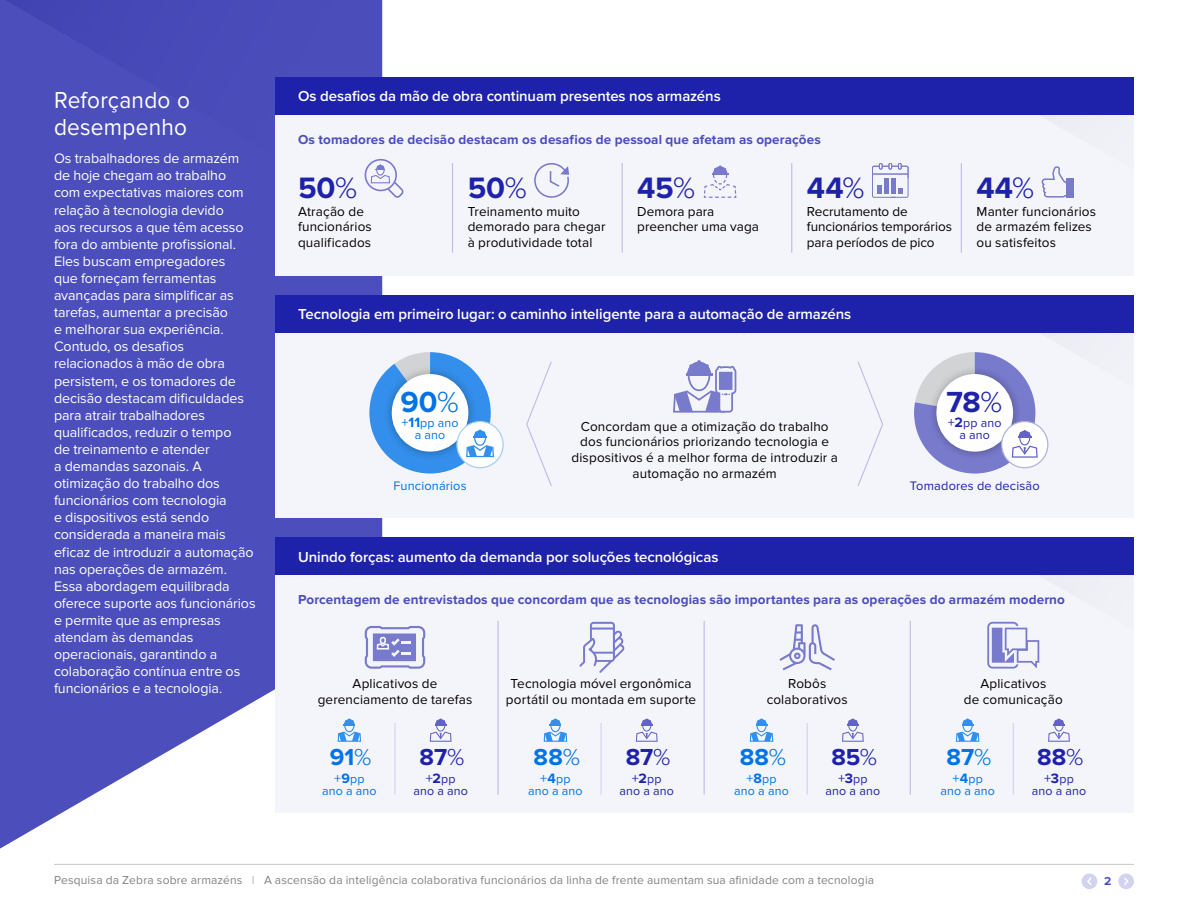
<style>
.page{position:relative;width:1188px;height:918px;background:#fff}
.page>*{position:absolute;margin:0;border:0;box-sizing:border-box;transform-origin:0 0}
.t1{font:700 30.6px "Proxima Nova";letter-spacing:-.005em;color:#1e22aa}
.t2{font:700 30.15px "Proxima Nova";color:#0073e6}
.t3{font:700 30.15px "Proxima Nova";color:#1e22aa}
.t4{font:24px/27px "Proxima Nova";letter-spacing:.01em;color:#fff;scale:.94 1}
.t5{font:700 24px "Proxima Nova";letter-spacing:.005em;color:#0073e6}
.t6{font:700 24px "Proxima Nova";letter-spacing:-.005em;color:#1e22aa}
.t7{font:600 15px "Proxima Nova";letter-spacing:-.005em;color:#fff}
.t8{font:14.25px/17.1px "Proxima Nova";letter-spacing:-.005em;color:#fff}
.t9{font:13.5px/15.8px "Proxima Nova";letter-spacing:.01em;color:#000}
.t10{font:700 13.5px "Proxima Nova";letter-spacing:.01em;color:#4b4ebb}
.t11{font:12.75px "Proxima Nova";letter-spacing:.015em;color:#1e22aa}
.t12{font:12.75px "Proxima Nova";letter-spacing:.01em;color:#0073e6}
.t13{font:12.45px/12px "Proxima Nova";letter-spacing:.015em;color:#0073e6;text-align:center}
.t14{font:12.45px/12px "Proxima Nova";letter-spacing:.015em;color:#1e22aa;text-align:center}
.t15{font:12px "Proxima Nova";letter-spacing:.015em;color:#808285}
.t16{font:700 12px "Proxima Nova";color:#4b4ebb}
.s1{font-weight:300}
.s2{font-size:14.1px}
.s3{font-weight:700;font-size:14.1px}
.s4{color:#bcbec0}
</style>
<div class="page">
<svg style="left:0;top:208px;width:382px;height:641px;background:#6466c4"></svg>
<div style="left:0;top:0;width:382px;height:208px;background:#4b4ebb"></div>
<div style="left:275px;top:308px;width:859px;height:210px;background:#f4f4fb"></div>
<hr style="left:54px;top:864px;width:1080px;height:1px;background:#c7c8ca">
<div style="left:1118px;top:874px;width:16px;height:15px;background:#d2d3ee;border-radius:50%"></div>
<svg style="left:1124px;top:877px;width:5px;height:9px"></svg>
<div style="left:1082px;top:874px;width:15px;height:15px;background:#d2d3ee;border-radius:50%"></div>
<svg style="left:1087px;top:877px;width:4px;height:8px"></svg>
<div style="left:275px;top:90px;width:859px;height:186px;background:#f4f4fb"></div>
<div style="left:275px;top:77px;width:859px;height:38px;background:#1e22aa"></div>
<hr style="left:452px;top:163px;width:1px;height:90px;background:#bbbde6">
<hr style="left:791px;top:163px;width:1px;height:90px;background:#bbbde6">
<hr style="left:622px;top:163px;width:1px;height:90px;background:#bbbde6">
<hr style="left:961px;top:163px;width:1px;height:90px;background:#bbbde6">
<div style="left:275px;top:295px;width:859px;height:38px;background:#1e22aa"></div>
<div style="left:457px;top:422px;width:46px;height:46px;background:#fff;border-radius:50%"></div>
<svg style="left:369px;top:352px;width:126px;height:122px"></svg>
<div style="left:275px;top:551px;width:859px;height:262px;background:#f4f4fb"></div>
<div style="left:275px;top:537px;width:859px;height:38px;background:#1e22aa"></div>
<hr style="left:704px;top:621px;width:1px;height:174px;background:#bbbde6">
<hr style="left:497px;top:621px;width:2px;height:174px;background:#bbbde6">
<hr style="left:910px;top:621px;width:1px;height:174px;background:#bbbde6">
<hr style="left:394px;top:723px;width:2px;height:72px;background:#d2d3ee">
<svg style="left:337px;top:718px;width:24px;height:24px"></svg>
<svg style="left:430px;top:718px;width:22px;height:24px"></svg>
<svg style="left:579px;top:622px;width:45px;height:51px"></svg>
<hr style="left:601px;top:723px;width:1px;height:72px;background:#d2d3ee">
<svg style="left:543px;top:718px;width:25px;height:24px"></svg>
<svg style="left:636px;top:718px;width:22px;height:24px"></svg>
<hr style="left:807px;top:723px;width:1px;height:72px;background:#d2d3ee">
<svg style="left:749px;top:718px;width:25px;height:24px"></svg>
<svg style="left:842px;top:718px;width:22px;height:24px"></svg>
<hr style="left:1013px;top:723px;width:1px;height:72px;background:#d2d3ee">
<svg style="left:955px;top:718px;width:25px;height:24px"></svg>
<svg style="left:1048px;top:718px;width:22px;height:24px"></svg>
<svg style="left:779px;top:624px;width:56px;height:46px"></svg>
<svg style="left:365px;top:159px;width:39px;height:39px"></svg>
<svg style="left:534px;top:163px;width:35px;height:35px"></svg>
<svg style="left:872px;top:163px;width:37px;height:35px"></svg>
<svg style="left:703px;top:165px;width:34px;height:33px"></svg>
<svg style="left:960px;top:163px;width:114px;height:56px"></svg>
<div style="left:1066px;top:179px;width:7px;height:19px;background:#787acc"></div>
<svg style="left:365px;top:626px;width:60px;height:43px"></svg>
<svg style="left:987px;top:621px;width:53px;height:48px"></svg>
<svg style="left:857px;top:361px;width:26px;height:125px"></svg>
<svg style="left:526px;top:361px;width:26px;height:125px"></svg>
<svg style="left:914px;top:352px;width:135px;height:122px"></svg>
<svg style="left:673px;top:360px;width:63px;height:53px"></svg>
<h3 class="t4" style="left:54px;top:87px;width:146px">Reforçando o desempenho</h3>
<p class="t7" style="left:298px;top:85px;width:424px">Os desafios da mão de obra continuam presentes nos armazéns</p>
<p class="t10" style="left:298px;top:132px;width:524px">Os tomadores de decisão destacam os desafios de pessoal que afetam as operações</p>
<p class="t8" style="left:54px;top:150px;width:203px">Os trabalhadores de armazém de hoje chegam ao trabalho com expectativas maiores com relação à tecnologia devido<br>aos recursos a que têm acesso fora do ambiente profissional.<br>Eles buscam empregadores<br>que forneçam ferramentas avançadas para simplificar as tarefas, aumentar a precisão<br>e melhorar sua experiência.<br>Contudo, os desafios relacionados à mão de obra persistem, e os tomadores de decisão destacam dificuldades para atrair trabalhadores qualificados, reduzir o tempo<br>de treinamento e atender<br>a demandas sazonais. A otimização do trabalho dos funcionários com tecnologia<br>e dispositivos está sendo considerada a maneira mais eficaz de introduzir a automação nas operações de armazém.<br>Essa abordagem equilibrada oferece suporte aos funcionários e permite que as empresas atendam às demandas operacionais, garantindo a colaboração contínua entre os funcionários e a tecnologia.</p>
<h1 class="t1" style="left:298px;top:170px;width:61px">50<span class="s1">%</span></h1>
<h1 class="t1" style="left:468px;top:170px;width:61px">50<span class="s1">%</span></h1>
<h1 class="t1" style="left:637px;top:170px;width:59px">45<span class="s1">%</span></h1>
<h1 class="t1" style="left:807px;top:170px;width:59px">44<span class="s1">%</span></h1>
<h1 class="t1" style="left:977px;top:170px;width:59px">44<span class="s1">%</span></h1>
<p class="t9" style="left:298px;top:203px;width:75px">Atração de funcionários qualificados</p>
<p class="t9" style="left:468px;top:203px;width:139px">Treinamento muito demorado para chegar à produtividade total</p>
<p class="t9" style="left:637px;top:203px;width:123px">Demora para preencher uma vaga</p>
<p class="t9" style="left:807px;top:203px;width:147px">Recrutamento de funcionários temporários para períodos de pico</p>
<p class="t9" style="left:976px;top:203px;width:121px">Manter funcionários de armazém felizes ou satisfeitos</p>
<p class="t7" style="left:298px;top:303px;width:555px">Tecnologia em primeiro lugar: o caminho inteligente para a automação de armazéns</p>
<h2 class="t2" style="left:400px;top:385px;width:60px">90<span class="s1">%</span></h2>
<p class="t13" style="left:401px;top:417px;width:59px"><span class="s2">+</span><span class="s3">11</span>pp ano a ano</p>
<h2 class="t3" style="left:946px;top:385px;width:57px">78<span class="s1">%</span></h2>
<p class="t14" style="left:948px;top:417px;width:55px"><span class="s2">+</span><span class="s3">2</span>pp ano a ano</p>
<p class="t9" style="left:572px;top:419px;width:268px;text-align:center">Concordam que a otimização do trabalho dos funcionários priorizando tecnologia e dispositivos é a melhor forma de introduzir a automação no armazém</p>
<p class="t12" style="left:393px;top:479px;width:75px">Funcionários</p>
<p class="t11" style="left:910px;top:479px;width:131px">Tomadores de decisão</p>
<p class="t7" style="left:298px;top:545px;width:422px">Unindo forças: aumento da demanda por soluções tecnológicas</p>
<p class="t10" style="left:298px;top:592px;width:768px">Porcentagem de entrevistados que concordam que as tecnologias são importantes para as operações do armazém moderno</p>
<p class="t9" style="left:318px;top:676px;width:156px;text-align:center">Aplicativos de gerenciamento de tarefas</p>
<p class="t9" style="left:506px;top:676px;width:192px;text-align:center">Tecnologia móvel ergonômica portátil ou montada em suporte</p>
<p class="t9" style="left:767px;top:676px;width:83px;text-align:center">Robôs colaborativos</p>
<p class="t9" style="left:964px;top:676px;width:101px;text-align:center">Aplicativos<br>de comunicação</p>
<h3 class="t5" style="left:330px;top:744px;width:43px">91<span class="s1">%</span></h3>
<p class="t13" style="left:322px;top:773px;width:56px"><span class="s2">+</span><span class="s3">9</span>pp<br>ano a ano</p>
<h3 class="t6" style="left:420px;top:744px;width:46px">87<span class="s1">%</span></h3>
<p class="t14" style="left:413px;top:773px;width:56px"><span class="s2">+</span><span class="s3">2</span>pp<br>ano a ano</p>
<h3 class="t5" style="left:534px;top:744px;width:48px">88<span class="s1">%</span></h3>
<p class="t13" style="left:528px;top:773px;width:56px"><span class="s2">+</span><span class="s3">4</span>pp<br>ano a ano</p>
<h3 class="t6" style="left:626px;top:744px;width:46px">87<span class="s1">%</span></h3>
<p class="t14" style="left:619px;top:773px;width:56px"><span class="s2">+</span><span class="s3">2</span>pp<br>ano a ano</p>
<h3 class="t5" style="left:740px;top:744px;width:48px">88<span class="s1">%</span></h3>
<p class="t13" style="left:734px;top:773px;width:56px"><span class="s2">+</span><span class="s3">8</span>pp<br>ano a ano</p>
<h3 class="t6" style="left:831px;top:744px;width:47px">85<span class="s1">%</span></h3>
<p class="t14" style="left:826px;top:773px;width:56px"><span class="s2">+</span><span class="s3">3</span>pp<br>ano a ano</p>
<h3 class="t5" style="left:947px;top:744px;width:46px">87<span class="s1">%</span></h3>
<p class="t13" style="left:940px;top:773px;width:56px"><span class="s2">+</span><span class="s3">4</span>pp<br>ano a ano</p>
<h3 class="t6" style="left:1037px;top:744px;width:48px">88<span class="s1">%</span></h3>
<p class="t14" style="left:1032px;top:773px;width:56px"><span class="s2">+</span><span class="s3">3</span>pp<br>ano a ano</p>
<p class="t15" style="left:54px;top:873px;width:822px">Pesquisa da Zebra sobre armazéns <span class="s4">I</span> A ascensão da inteligência colaborativa funcionários da linha de frente aumentam sua afinidade com a tecnologia</p>
<p class="t16" style="left:1104px;top:874px;width:9px">2</p>
</div>
